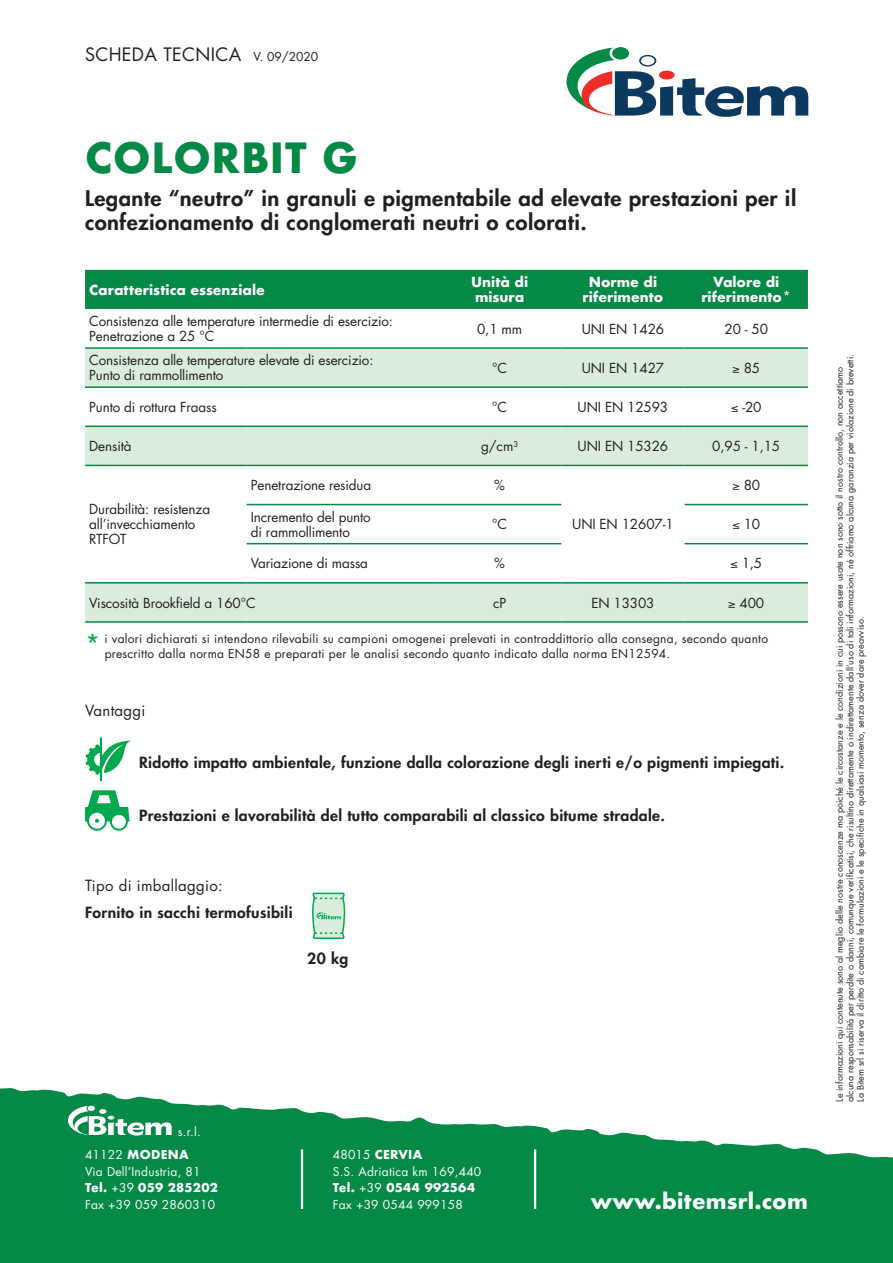
<style>
.page{position:relative;width:893px;height:1263px;background:#fff}
.page>*{position:absolute;margin:0;border:0;box-sizing:border-box;transform-origin:0 0}
.t1{font:700 40.5px "Futura";letter-spacing:.02em;color:#058946}
.t2{font:800 21px/24px "Futura";letter-spacing:.02em;color:#231f20;scale:1.05 1}
.t3{font:700 21px "Futura";letter-spacing:.01em;color:#fff}
.t4{font:18px "Futura";letter-spacing:.02em;color:#231f20}
.Paragrafo_base{font:800 15px "Futura";letter-spacing:.02em;color:#231f20;scale:1.05 1}
.Paragrafo_base-2{font:15px "Futura";letter-spacing:.02em;color:#231f20}
.t5{font:13.5px/15px "Futura";letter-spacing:-.01em;color:#231f20}
.t6{font:700 13.5px/15px "Futura";color:#fff;text-align:center}
.t7{font:12px "Futura";letter-spacing:.02em;color:#231f20}
.t8{font:12px/16.5px "Futura";letter-spacing:.02em;color:#fff}
.t9{font:9px/10.5px "Futura";color:#231f20}
.s1{font-size:12px}
.s2{font-size:25.5px;color:#00a84e}
.s3{font-weight:700}
</style>
<div class="page">
<div style="left:85px;top:270px;width:723px;height:39px;background:#058946"></div>
<div style="left:85px;top:349px;width:723px;height:37px;background:#daeddd"></div>
<div style="left:85px;top:427px;width:723px;height:194px;background:#daeddd"></div>
<svg style="left:85px;top:466px;width:723px;height:116px"></svg>
<hr style="left:85px;top:347px;width:162px;height:2px;background:#058946">
<hr style="left:247px;top:347px;width:191px;height:2px;background:#058946">
<hr style="left:438px;top:347px;width:123px;height:2px;background:#058946">
<hr style="left:561px;top:347px;width:124px;height:2px;background:#058946">
<hr style="left:685px;top:347px;width:123px;height:2px;background:#058946">
<hr style="left:85px;top:386px;width:162px;height:2px;background:#058946">
<hr style="left:247px;top:386px;width:191px;height:2px;background:#058946">
<hr style="left:438px;top:386px;width:123px;height:2px;background:#058946">
<hr style="left:561px;top:386px;width:124px;height:2px;background:#058946">
<hr style="left:685px;top:386px;width:123px;height:2px;background:#058946">
<hr style="left:85px;top:426px;width:162px;height:1px;background:#058946">
<hr style="left:247px;top:426px;width:191px;height:1px;background:#058946">
<hr style="left:438px;top:426px;width:123px;height:1px;background:#058946">
<hr style="left:561px;top:426px;width:124px;height:1px;background:#058946">
<hr style="left:685px;top:426px;width:123px;height:1px;background:#058946">
<hr style="left:85px;top:465px;width:162px;height:1px;background:#058946">
<hr style="left:247px;top:465px;width:191px;height:1px;background:#058946">
<hr style="left:438px;top:465px;width:123px;height:1px;background:#058946">
<hr style="left:561px;top:465px;width:124px;height:1px;background:#058946">
<hr style="left:685px;top:465px;width:123px;height:1px;background:#058946">
<hr style="left:247px;top:504px;width:191px;height:1px;background:#058946">
<hr style="left:438px;top:504px;width:123px;height:1px;background:#058946">
<hr style="left:685px;top:504px;width:123px;height:1px;background:#058946">
<hr style="left:247px;top:543px;width:191px;height:1px;background:#058946">
<hr style="left:438px;top:543px;width:123px;height:1px;background:#058946">
<hr style="left:685px;top:543px;width:123px;height:1px;background:#058946">
<hr style="left:85px;top:582px;width:162px;height:1px;background:#058946">
<hr style="left:247px;top:582px;width:191px;height:1px;background:#058946">
<hr style="left:438px;top:582px;width:123px;height:1px;background:#058946">
<hr style="left:561px;top:582px;width:124px;height:1px;background:#058946">
<hr style="left:685px;top:582px;width:123px;height:1px;background:#058946">
<hr style="left:85px;top:621px;width:162px;height:2px;background:#058946">
<hr style="left:247px;top:621px;width:191px;height:2px;background:#058946">
<hr style="left:438px;top:621px;width:123px;height:2px;background:#058946">
<hr style="left:561px;top:621px;width:124px;height:2px;background:#058946">
<hr style="left:685px;top:621px;width:123px;height:2px;background:#058946">
<svg style="left:85px;top:790px;width:45px;height:41px"></svg>
<hr style="left:100px;top:738px;width:2px;height:42px;background:#00a84e">
<svg style="left:86px;top:740px;width:46px;height:35px"></svg>
<svg style="left:312px;top:892px;width:34px;height:47px;background:#b0e0c2"></svg>
<svg style="left:0;top:1088px;width:893px;height:175px;fill:#058946"></svg>
<hr style="left:301px;top:1149px;width:2px;height:60px;background:#fff">
<hr style="left:534px;top:1149px;width:2px;height:60px;background:#fff">
<svg style="left:68px;top:1106px;width:104px;height:29px"></svg>
<svg style="left:566px;top:48px;width:242px;height:69px"></svg>
<div style="left:641px;top:56px;width:14px;height:9px;background:#fff;border-radius:50%"></div>
<h3 class="t4" style="left:85px;top:43px;width:235px">SCHEDA TECNICA <span class="s1">V. 09/2020</span></h3>
<p class="t1" style="left:85px;top:128px;width:274px">COLORBIT G</p>
<p class="t2" style="left:85px;top:186px;width:679px">Legante “neutro” in granuli e pigmentabile ad elevate prestazioni per il confezionamento di conglomerati neutri o colorati.</p>
<p class="t6" style="left:89px;top:282px;width:177px">Caratteristica essenziale</p>
<p class="t6" style="left:471px;top:275px;width:59px;text-align:left">Unità di misura</p>
<p class="t6" style="left:583px;top:275px;width:82px">Norme di riferimento</p>
<p class="t6" style="left:701px;top:275px;width:91px">Valore di riferimento*</p>
<p class="t5" style="left:89px;top:314px;width:305px">Consistenza alle temperature intermedie di esercizio:<br>Penetrazione a 25 °C</p>
<p class="t5" style="left:477px;top:321px;width:47px">0,1 mm</p>
<p class="t5" style="left:582px;top:321px;width:84px">UNI EN 1426</p>
<p class="t5" style="left:724px;top:321px;width:45px">20 - 50</p>
<p class="t5" style="left:89px;top:353px;width:286px">Consistenza alle temperature elevate di esercizio:<br>Punto di rammollimento</p>
<p class="t5" style="left:492px;top:360px;width:16px">°C</p>
<p class="t5" style="left:582px;top:360px;width:84px">UNI EN 1427</p>
<p class="t5" style="left:732px;top:360px;width:29px">≥ 85</p>
<p class="t5" style="left:89px;top:400px;width:129px">Punto di rottura Fraass</p>
<p class="t5" style="left:492px;top:400px;width:16px">°C</p>
<p class="t5" style="left:578px;top:400px;width:92px">UNI EN 12593</p>
<p class="t5" style="left:731px;top:400px;width:32px">≤ -20</p>
<p class="t5" style="left:89px;top:439px;width:44px">Densità</p>
<p class="t5" style="left:481px;top:439px;width:39px">g/cm<sup>3</sup></p>
<p class="t5" style="left:578px;top:439px;width:92px">UNI EN 15326</p>
<p class="t5" style="left:712px;top:439px;width:69px">0,95 - 1,15</p>
<p class="t5" style="left:251px;top:478px;width:122px">Penetrazione residua</p>
<p class="t5" style="left:494px;top:478px;width:12px">%</p>
<p class="t5" style="left:732px;top:478px;width:29px">≥ 80</p>
<p class="t5" style="left:89px;top:502px;width:122px">Durabilità: resistenza all’invecchiamento<br>RTFOT</p>
<p class="t5" style="left:251px;top:509px;width:121px">Incremento del punto di rammollimento</p>
<p class="t5" style="left:492px;top:517px;width:16px">°C</p>
<p class="t5" style="left:732px;top:517px;width:29px">≤ 10</p>
<p class="t5" style="left:251px;top:556px;width:119px">Variazione di massa</p>
<p class="t5" style="left:494px;top:556px;width:12px">%</p>
<p class="t5" style="left:730px;top:556px;width:33px">≤ 1,5</p>
<p class="t5" style="left:89px;top:595px;width:168px">Viscosità Brookfield a 160°C</p>
<p class="t5" style="left:493px;top:595px;width:15px">cP</p>
<p class="t5" style="left:591px;top:595px;width:65px">EN 13303</p>
<p class="t5" style="left:728px;top:595px;width:37px">≥ 400</p>
<p class="t5" style="left:572px;top:517px;width:103px">UNI EN 12607-1</p>
<p class="t7" style="left:85px;top:631px;width:685px"><span class="s2">*</span> i valori dichiarati si intendono rilevabili su campioni omogenei prelevati in contraddittorio alla consegna, secondo quanto</p>
<p class="t7" style="left:105px;top:646px;width:567px">prescritto dalla norma EN58 e preparati per le analisi secondo quanto indicato dalla norma EN12594.</p>
<p class="Paragrafo_base-2" style="left:85px;top:701px;width:62px">Vantaggi</p>
<p class="Paragrafo_base" style="left:139px;top:753px;width:616px">Ridotto impatto ambientale, funzione dalla colorazione degli inerti e/o pigmenti impiegati.</p>
<p class="Paragrafo_base" style="left:139px;top:806px;width:502px">Prestazioni e lavorabilità del tutto comparabili al classico bitume stradale.</p>
<p class="Paragrafo_base-2" style="left:85px;top:876px;width:139px">Tipo di imballaggio:</p>
<p class="Paragrafo_base" style="left:85px;top:903px;width:199px">Fornito in sacchi termofusibili</p>
<p class="Paragrafo_base" style="left:307px;top:949px;width:41px">20 kg</p>
<h3 class="t8" style="left:178px;top:1123px;width:25px">s.r.l.</h3>
<h3 class="t8" style="left:85px;top:1147px;width:134px">41122 <span class="s3">MODENA<br></span>Via Dell’Industria, 81<br><span class="s3">Tel.</span> +39 <span class="s3">059 285202<br></span>Fax +39 059 2860310</h3>
<h3 class="t8" style="left:333px;top:1147px;width:150px">48015 <span class="s3">CERVIA<br></span>S.S. Adriatica km 169,440<br><span class="s3">Tel.</span> +39 <span class="s3">0544 992564<br></span>Fax +39 0544 999158</h3>
<h2 class="t3" style="left:591px;top:1186px;width:219px">www.bitemsrl.com</h2>
<p class="t9" style="left:834px;top:1102px;width:749px;rotate:-90deg">Le informazioni qui contenute sono al meglio delle nostre conoscenze ma poiché le circostanze e le condizioni in cui possono essere usate non sono sotto il nostro controllo, non accettiamo alcuna responsabilità per perdite o danni, comunque verificatisi, che risultino direttamente o indirettamente dall’uso di tali informazioni, né offriamo alcuna garanzia per violazione di brevetti.<br>La Bitem srl si riserva il diritto di cambiare le formulazioni e le specifiche in qualsiasi momento, senza dover dare preavviso.</p>
</div>
